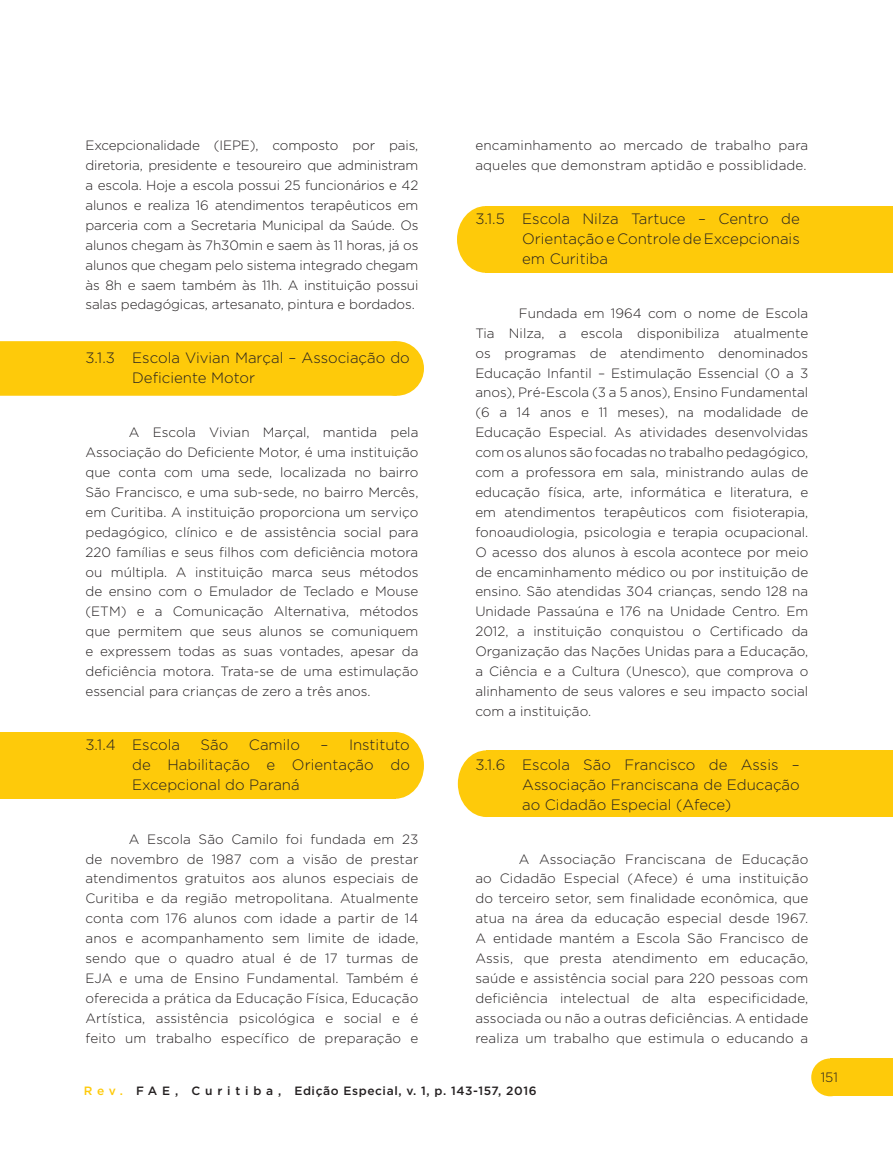
<style>
.page{position:relative;width:893px;height:1149px;background:#fff}
.page>*{position:absolute;margin:0;border:0;box-sizing:border-box;transform-origin:0 0}
.T2{font:300 15px/20px "Gotham";color:#231f20;text-align:justify}
.Texto_PN{font:300 13.5px/20px "Gotham";color:#231f20;text-align:justify}
.t1{font:500 12px "Gotham";letter-spacing:.05em;color:#231f20}
.s1{color:#feca0a}
</style>
<div class="page">
<div style="left:830px;top:1058px;width:63px;height:37px;background:#feca0a"></div>
<div style="left:811px;top:1058px;width:38px;height:37px;background:#feca0a;border-radius:50%"></div>
<div style="left:0;top:341px;width:397px;height:54px;background:#feca0a"></div>
<div style="left:369px;top:341px;width:55px;height:54px;background:#feca0a;border-radius:50%"></div>
<div style="left:486px;top:206px;width:407px;height:67px;background:#feca0a"></div>
<div style="left:457px;top:206px;width:57px;height:67px;background:#feca0a;border-radius:50%"></div>
<div style="left:0;top:731px;width:395px;height:67px;background:#feca0a"></div>
<div style="left:367px;top:731px;width:57px;height:67px;background:#feca0a;border-radius:50%"></div>
<div style="left:487px;top:750px;width:406px;height:66px;background:#feca0a"></div>
<div style="left:458px;top:750px;width:57px;height:66px;background:#feca0a;border-radius:50%"></div>
<p class="Texto_PN" style="left:85px;top:135px;width:334px">Excepcionalidade (IEPE), composto por pais, diretoria, presidente e tesoureiro que administram a escola. Hoje a escola possui 25 funcionários e 42 alunos e realiza 16 atendimentos terapêuticos em parceria com a Secretaria Municipal da Saúde. Os alunos chegam às 7h30min e saem às 11 horas, já os alunos que chegam pelo sistema integrado chegam às 8h e saem também às 11h. A instituição possui salas pedagógicas, artesanato, pintura e bordados.</p>
<p class="T2" style="left:132px;top:348px;width:279px;text-indent:-47px">3.1.3 Escola Vivian Marçal – Associação do<br>Deficiente Motor</p>
<p class="Texto_PN" style="left:85px;top:422px;width:334px;text-indent:44px">A Escola Vivian Marçal, mantida pela Associação do Deficiente Motor, é uma instituição que conta com uma sede, localizada no bairro São Francisco, e uma sub-sede, no bairro Mercês, em Curitiba. A instituição proporciona um serviço pedagógico, clínico e de assistência social para 220 famílias e seus filhos com deficiência motora ou múltipla. A instituição marca seus métodos de ensino com o Emulador de Teclado e Mouse (ETM) e a Comunicação Alternativa, métodos que permitem que seus alunos se comuniquem e expressem todas as suas vontades, apesar da deficiência motora. Trata-se de uma estimulação essencial para crianças de zero a três anos.</p>
<p class="T2" style="left:85px;top:734px;width:96px">3.1.4 Escola</p>
<p class="T2" style="left:201px;top:734px;width:29px">São</p>
<p class="T2" style="left:249px;top:734px;width:53px">Camilo</p>
<p class="T2" style="left:132px;top:734px;width:279px;text-indent:188px">– Instituto de Habilitação e Orientação do Excepcional do Paraná</p>
<p class="Texto_PN" style="left:85px;top:828px;width:334px;text-indent:44px">A Escola São Camilo foi fundada em 23 de novembro de 1987 com a visão de prestar atendimentos gratuitos aos alunos especiais de Curitiba e da região metropolitana. Atualmente conta com 176 alunos com idade a partir de 14 anos e acompanhamento sem limite de idade, sendo que o quadro atual é de 17 turmas de EJA e uma de Ensino Fundamental. Também é oferecida a prática da Educação Física, Educação Artística, assistência psicológica e social e é feito um trabalho específico de preparação e</p>
<p class="Texto_PN" style="left:475px;top:135px;width:334px">encaminhamento ao mercado de trabalho para aqueles que demonstram aptidão e possiblidade.</p>
<p class="T2" style="left:522px;top:208px;width:279px;text-indent:-47px">3.1.5 Escola Nilza Tartuce – Centro de Orientação e Controle de Excepcionais em Curitiba</p>
<p class="Texto_PN" style="left:475px;top:303px;width:334px;text-indent:44px">Fundada em 1964 com o nome de Escola Tia Nilza, a escola disponibiliza atualmente os programas de atendimento denominados Educação Infantil – Estimulação Essencial (0 a 3 anos), Pré-Escola (3 a 5 anos), Ensino Fundamental (6 a 14 anos e 11 meses), na modalidade de Educação Especial. As atividades desenvolvidas com os alunos são focadas no trabalho pedagógico, com a professora em sala, ministrando aulas de educação física, arte, informática e literatura, e em atendimentos terapêuticos com fisioterapia, fonoaudiologia, psicologia e terapia ocupacional.<br>O acesso dos alunos à escola acontece por meio de encaminhamento médico ou por instituição de ensino. São atendidas 304 crianças, sendo 128 na Unidade Passaúna e 176 na Unidade Centro. Em 2012, a instituição conquistou o Certificado da Organização das Nações Unidas para a Educação, a Ciência e a Cultura (Unesco), que comprova o alinhamento de seus valores e seu impacto social com a instituição.</p>
<p class="T2" style="left:522px;top:754px;width:279px;text-indent:-47px">3.1.6 Escola São Francisco de Assis – Associação Franciscana de Educação ao Cidadão Especial (Afece)</p>
<p class="Texto_PN" style="left:475px;top:848px;width:334px;text-indent:44px">A Associação Franciscana de Educação ao Cidadão Especial (Afece) é uma instituição do terceiro setor, sem finalidade econômica, que atua na área da educação especial desde 1967.<br>A entidade mantém a Escola São Francisco de Assis, que presta atendimento em educação, saúde e assistência social para 220 pessoas com deficiência intelectual de alta especificidade, associada ou não a outras deficiências. A entidade realiza um trabalho que estimula o educando a</p>
<p class="t1" style="left:84px;top:1083px;width:454px"><span class="s1">R e v .</span> F A E , C u r i t i b a , Edição Especial, v. 1, p. 143-157, 2016</p>
<p class="Texto_PN" style="left:821px;top:1066px;width:19px">151</p>
</div>
